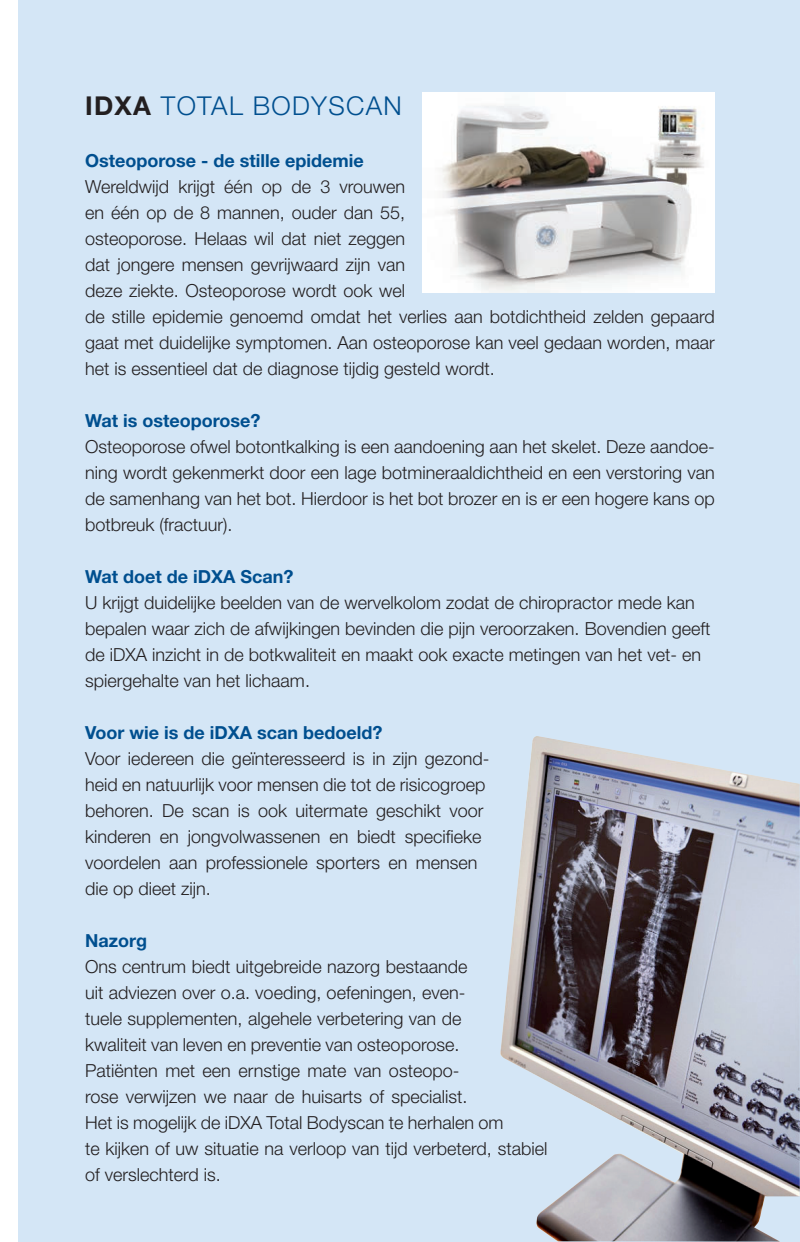
<style>
.page{position:relative;width:800px;height:1242px;background:#fff}
.page>*{position:absolute;margin:0;border:0;box-sizing:border-box;transform-origin:0 0}
.t1{font:300 26px "Helvetica Neue LT Std";letter-spacing:.05em;color:#004f8f}
.t2{font:300 18px/26px "Helvetica Neue LT Std";color:#231f20}
.t3{font:700 18px "Helvetica Neue LT Std";color:#004f8f}
.s1{font-weight:700;color:#231f20}
</style>
<div class="page">
<div style="left:18px;top:0;width:781px;height:1242px;background:#d4e6f6"></div>
<img style="left:500px;top:736px;width:299px;height:505px">
<img style="left:422px;top:92px;width:292px;height:201px">
<h1 class="t1" style="left:85px;top:90px;width:173px"><span class="s1">iDXA</span> To tal Body</h1>
<h1 class="t1" style="left:328px;top:90px;width:70px">scan</h1>
<p class="t3" style="left:85px;top:149px;width:280px">Osteoporose - de stille epidemie</p>
<p class="t2" style="left:85px;top:173px;width:631px">Wereldwijd krijgt één op de 3 vrouwen<br>en één op de 8 mannen, ouder dan 55,<br>osteoporose. Helaas wil dat niet zeggen<br>dat jongere mensen gevrijwaard zijn van<br>deze ziekte. Osteoporose wordt ook wel<br>de stille epidemie genoemd omdat het verlies aan botdichtheid zelden gepaard gaat met duidelijke symptomen. Aan osteoporose kan veel gedaan worden, maar het is essentieel dat de diagnose tijdig gesteld wordt.</p>
<p class="t3" style="left:85px;top:409px;width:177px">Wat is osteoporose?</p>
<p class="t2" style="left:85px;top:433px;width:631px;text-align:justify">Osteoporose ofwel botontkalking is een aandoening aan het skelet. Deze aandoe&shy;ning wordt gekenmerkt door een lage botmineraaldichtheid en een verstoring van de samenhang van het bot. Hierdoor is het bot brozer en is er een hogere kans op botbreuk (fractuur).</p>
<p class="t3" style="left:85px;top:565px;width:210px">Wat doet de iDXA Scan?</p>
<p class="t2" style="left:85px;top:589px;width:626px">U krijgt duidelijke beelden van de wervelkolom zodat de chiropractor mede kan bepalen waar zich de afwijkingen bevinden die pijn veroorzaken. Bovendien geeft de iDXA inzicht in de botkwaliteit en maakt ook exacte metingen van het vet- en spiergehalte van het lichaam.</p>
<p class="t3" style="left:85px;top:721px;width:299px">Voor wie is de iDXA scan bedoeld?</p>
<p class="t2" style="left:85px;top:745px;width:405px">Voor iedereen die geïnteresseerd is in zijn gezond&shy;heid en natuurlijk voor mensen die tot de risicogroep behoren. De scan is ook uitermate geschikt voor kinderen en jongvolwassenen en biedt specifieke voordelen aan professionele sporters en mensen die op dieet zijn.</p>
<p class="t3" style="left:85px;top:929px;width:64px">Nazorg</p>
<p class="t2" style="left:85px;top:953px;width:464px">Ons centrum biedt uitgebreide nazorg bestaande<br>uit adviezen over o.a. voeding, oefeningen, even-<br>tuele supplementen, algehele verbetering van de<br>kwaliteit van leven en preventie van osteoporose.<br>Patiënten met een ernstige mate van osteopo-<br>rose verwijzen we naar de huisarts of specialist.<br>Het is mogelijk de iDXA Total Bodyscan te herhalen om<br>te kijken of uw situatie na verloop van tijd verbeterd, stabiel of verslechterd is.</p>
</div>
